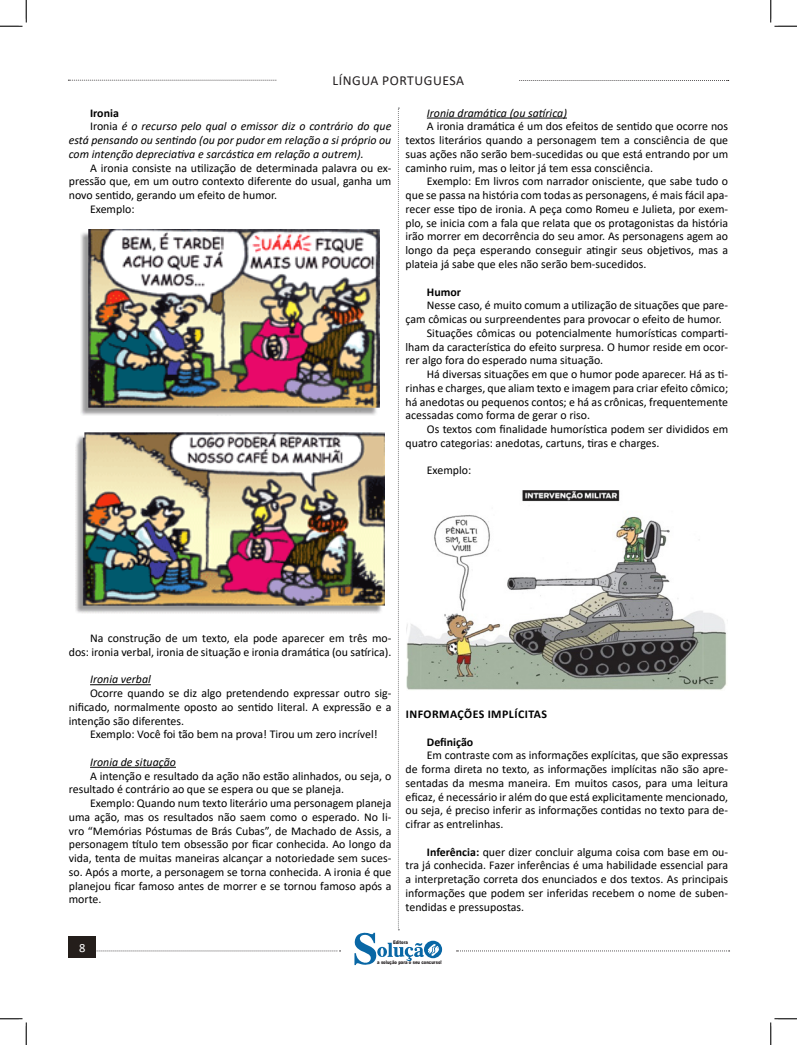
<style>
.page{position:relative;width:797px;height:1045px;background:#fff}
.page>*{position:absolute;margin:0;border:0;box-sizing:border-box;transform-origin:0 0}
.t1{font:13.75px "Calibri";letter-spacing:.04em;color:#231f20}
.t2{font:12.5px "Calibri";color:#fff}
.TEXTO_BASE{font:11.88px/13.8px "Calibri";color:#000;text-align:justify}
.TEXTO_BASE-2{font:italic 11.88px/13.8px "Calibri";color:#000;text-align:justify}
.CAIXINHAS{font:700 11.88px "Calibri";letter-spacing:.04em;color:#000}
.TITULO_DE_ASSUNTO__CORPO{font:700 11.88px "Calibri";color:#000}
.TEXTO_BASE-3{font:700 11.88px "Calibri";color:#000}
.t3{font:900 5px "Arial";color:#231f20;scale:.76 1}
.s1{font-style:normal}
.s2{font-weight:700}
</style>
<div class="page">
<svg style="left:96px;top:950px;width:244px;height:1px"></svg>
<svg style="left:68px;top:80px;width:209px;height:1px"></svg>
<svg style="left:519px;top:80px;width:209px;height:1px"></svg>
<svg style="left:456px;top:950px;width:273px;height:1px"></svg>
<div style="left:68px;top:936px;width:28px;height:22px;background:#241e1b"></div>
<svg style="left:354px;top:108px;width:88px;height:857px"></svg>
<hr style="left:90px;top:684px;width:61px;height:1px;background:#000">
<hr style="left:90px;top:767px;width:86px;height:1px;background:#000">
<img style="left:81px;top:229px;width:299px;height:186px">
<img style="left:76px;top:431px;width:308px;height:183px">
<hr style="left:427px;top:118px;width:140px;height:1px;background:#000">
<img style="left:406px;top:490px;width:321px;height:200px">
<svg style="left:0;top:0;width:27px;height:27px"></svg>
<svg style="left:0;top:1018px;width:27px;height:27px"></svg>
<svg style="left:770px;top:0;width:27px;height:27px"></svg>
<svg style="left:770px;top:1018px;width:27px;height:27px"></svg>
<p class="t1" style="left:332px;top:71px;width:133px">LÍNGUA PORTUGUESA</p>
<p class="TITULO_DE_ASSUNTO__CORPO" style="left:90px;top:104px;width:30px">Ironia</p>
<p class="TEXTO_BASE-2" style="left:69px;top:119px;width:324px;text-indent:21px"><span class="s1">Ironia</span> é o recurso pelo qual o emissor diz o contrário do que está pensando ou sentindo (ou por pudor em relação a si próprio ou com intenção depreciativa e sarcástica em relação a outrem).</p>
<p class="TEXTO_BASE" style="left:69px;top:161px;width:324px;text-indent:21px">A ironia consiste na utilização de determinada palavra ou ex&shy;pressão que, em um outro contexto diferente do usual, ganha um novo sentido, gerando um efeito de humor.</p>
<p class="TEXTO_BASE" style="left:90px;top:202px;width:46px">Exemplo:</p>
<p class="TEXTO_BASE-2" style="left:427px;top:105px;width:142px">Ironia dramática (ou satírica)</p>
<p class="TEXTO_BASE" style="left:405px;top:119px;width:324px;text-indent:21px">A ironia dramática é um dos efeitos de sentido que ocorre nos textos literários quando a personagem tem a consciência de que suas ações não serão bem-sucedidas ou que está entrando por um caminho ruim, mas o leitor já tem essa consciência.</p>
<p class="TEXTO_BASE" style="left:405px;top:174px;width:324px;text-indent:21px">Exemplo: Em livros com narrador onisciente, que sabe tudo o que se passa na história com todas as personagens, é mais fácil apa&shy;recer esse tipo de ironia. A peça como Romeu e Julieta, por exem&shy;plo, se inicia com a fala que relata que os protagonistas da história irão morrer em decorrência do seu amor. As personagens agem ao longo da peça esperando conseguir atingir seus objetivos, mas a plateia já sabe que eles não serão bem-sucedidos.</p>
<p class="TITULO_DE_ASSUNTO__CORPO" style="left:427px;top:283px;width:36px">Humor</p>
<p class="TEXTO_BASE" style="left:405px;top:298px;width:324px;text-indent:21px">Nesse caso, é muito comum a utilização de situações que pare&shy;çam cômicas ou surpreendentes para provocar o efeito de humor.</p>
<p class="TEXTO_BASE" style="left:405px;top:326px;width:324px;text-indent:21px">Situações cômicas ou potencialmente humorísticas comparti&shy;lham da característica do efeito surpresa. O humor reside em ocor&shy;rer algo fora do esperado numa situação.</p>
<p class="TEXTO_BASE" style="left:405px;top:367px;width:324px;text-indent:21px">Há diversas situações em que o humor pode aparecer. Há as ti&shy;rinhas e charges, que aliam texto e imagem para criar efeito cômico; há anedotas ou pequenos contos; e há as crônicas, frequentemente acessadas como forma de gerar o riso.</p>
<p class="TEXTO_BASE" style="left:405px;top:422px;width:324px;text-indent:21px">Os textos com finalidade humorística podem ser divididos em quatro categorias: anedotas, cartuns, tiras e charges.</p>
<p class="TEXTO_BASE" style="left:427px;top:463px;width:46px">Exemplo:</p>
<p class="TEXTO_BASE" style="left:69px;top:631px;width:324px;text-align:right">Na construção de um texto, ela pode aparecer em três mo&shy;dos: ironia verbal, ironia de situação e ironia dramática (ou satírica).</p>
<p class="TEXTO_BASE-2" style="left:90px;top:672px;width:62px">Ironia verbal</p>
<p class="TEXTO_BASE" style="left:69px;top:686px;width:324px;text-indent:21px">Ocorre quando se diz algo pretendendo expressar outro sig&shy;nificado, normalmente oposto ao sentido literal. A expressão e a intenção são diferentes.</p>
<p class="TEXTO_BASE" style="left:90px;top:727px;width:289px">Exemplo: Você foi tão bem na prova! Tirou um zero incrível!</p>
<p class="TEXTO_BASE-2" style="left:90px;top:754px;width:87px">Ironia de situação</p>
<p class="TEXTO_BASE" style="left:69px;top:768px;width:324px;text-indent:21px">A intenção e resultado da ação não estão alinhados, ou seja, o resultado é contrário ao que se espera ou que se planeja.</p>
<p class="TEXTO_BASE" style="left:69px;top:796px;width:324px;text-indent:21px">Exemplo: Quando num texto literário uma personagem planeja uma ação, mas os resultados não saem como o esperado. No li&shy;vro “Memórias Póstumas de Brás Cubas”, de Machado de Assis, a personagem título tem obsessão por ficar conhecida. Ao longo da vida, tenta de muitas maneiras alcançar a notoriedade sem suces&shy;so. Após a morte, a personagem se torna conhecida. A ironia é que planejou ficar famoso antes de morrer e se tornou famoso após a morte.</p>
<p class="CAIXINHAS" style="left:406px;top:706px;width:143px">INFORMAÇÕES IMPLÍCITAS</p>
<p class="TEXTO_BASE-3" style="left:427px;top:733px;width:48px">Definição</p>
<p class="TEXTO_BASE" style="left:405px;top:748px;width:324px;text-indent:21px">Em contraste com as informações explícitas, que são expressas de forma direta no texto, as informações implícitas não são apre&shy;sentadas da mesma maneira. Em muitos casos, para uma leitura eficaz, é necessário ir além do que está explicitamente mencionado, ou seja, é preciso inferir as informações contidas no texto para de&shy;cifrar as entrelinhas.</p>
<p class="TEXTO_BASE" style="left:405px;top:844px;width:324px;text-indent:21px"><span class="s2">Inferência:</span> quer dizer concluir alguma coisa com base em ou&shy;tra já conhecida. Fazer inferências é uma habilidade essencial para a interpretação correta dos enunciados e dos textos. As principais informações que podem ser inferidas recebem o nome de suben&shy;tendidas e pressupostas.</p>
<p class="t2" style="left:76px;top:940px;width:11px">88</p>
<p class="t3" style="left:393px;top:939px;width:21px">Editora</p>
<p class="t3" style="left:377px;top:959px;width:86px">a solução para o seu concurso!</p>
</div>
